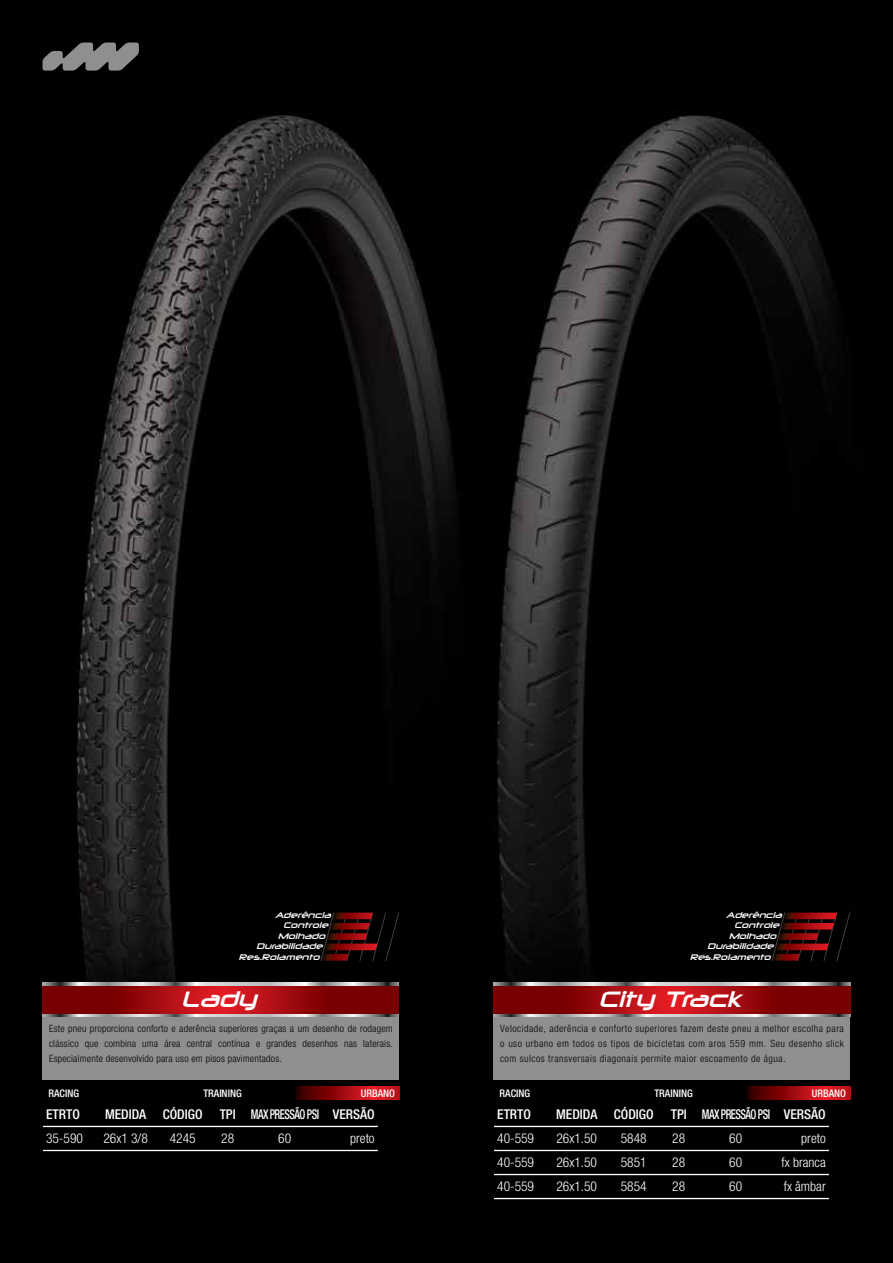
<style>
.page{position:relative;width:893px;height:1263px;background:#fff}
.page>*{position:absolute;margin:0;border:0;box-sizing:border-box;transform-origin:0 0}
.t1{font:italic 21px "Neuropolitical";color:#fff}
.t2{font:300 condensed 13.5px "Helvetica Neue";color:#fff}
.t3{font:500 condensed 13.5px "Helvetica Neue";letter-spacing:-.05em;color:#fff}
.t4{font:500 condensed 13.5px "Helvetica Neue";color:#fff}
.t5{font:500 condensed 10.5px "Helvetica Neue LT Std";color:#fff}
.t6{font:300 condensed 10.05px/15px "Helvetica Neue";letter-spacing:.035em;color:#000;text-align:justify}
.t7{font:italic 7.65px "Neuropolitical";color:#fff}
</style>
<div class="page">
<img style="left:0;top:0;width:893px;height:1263px">
<div style="left:494px;top:1015px;width:356px;height:65px;background:#8e9090"></div>
<svg style="left:494px;top:985px;width:356px;height:30px;background:#9b1416"></svg>
<svg style="left:494px;top:1015px;width:354px;height:2px"></svg>
<svg style="left:494px;top:983px;width:356px;height:2px"></svg>
<hr style="left:494px;top:1126px;width:335px;height:1px;background:#fff">
<hr style="left:494px;top:1150px;width:335px;height:1px;background:#fff">
<hr style="left:494px;top:1174px;width:335px;height:1px;background:#fff">
<hr style="left:494px;top:1198px;width:335px;height:1px;background:#fff">
<svg style="left:771px;top:911px;width:80px;height:51px;background:#360708"></svg>
<svg style="left:494px;top:1086px;width:356px;height:14px;background:#2d0304"></svg>
<div style="left:43px;top:1015px;width:356px;height:65px;background:#8e9090"></div>
<svg style="left:43px;top:985px;width:356px;height:30px;background:#9b1416"></svg>
<svg style="left:43px;top:1015px;width:354px;height:2px"></svg>
<svg style="left:43px;top:983px;width:356px;height:2px"></svg>
<hr style="left:43px;top:1126px;width:335px;height:1px;background:#fff">
<hr style="left:43px;top:1150px;width:335px;height:1px;background:#fff">
<svg style="left:320px;top:911px;width:80px;height:51px;background:#2d0606"></svg>
<svg style="left:43px;top:1086px;width:356px;height:14px;background:#2d0304"></svg>
<svg style="left:43px;top:43px;width:96px;height:28px;background:#646666"></svg>
<p class="t7" style="left:275px;top:910px;width:60px">Aderência</p>
<p class="t7" style="left:283px;top:920px;width:49px">Controle</p>
<p class="t7" style="left:278px;top:931px;width:51px">Molhado</p>
<p class="t7" style="left:256px;top:941px;width:70px">Durabilidade</p>
<p class="t7" style="left:239px;top:952px;width:85px">Res.Rolamento</p>
<p class="t7" style="left:726px;top:910px;width:60px">Aderência</p>
<p class="t7" style="left:734px;top:920px;width:49px">Controle</p>
<p class="t7" style="left:729px;top:931px;width:51px">Molhado</p>
<p class="t7" style="left:707px;top:941px;width:70px">Durabilidade</p>
<p class="t7" style="left:690px;top:952px;width:85px">Res.Rolamento</p>
<h1 class="t1" style="left:181px;top:985px;width:83px">Lady</h1>
<h1 class="t1" style="left:599px;top:985px;width:150px">City Track</h1>
<p class="t6" style="left:49px;top:1021px;width:345px">Este pneu proporciona conforto e aderência superiores graças a um desenho de rodagem clássico que combina uma área central contínua e grandes desenhos nas laterais.<br>Especialmente desenvolvido para uso em pisos pavimentados.</p>
<p class="t6" style="left:500px;top:1021px;width:345px">Velocidade, aderência e conforto superiores fazem deste pneu a melhor escolha para o uso urbano em todos os tipos de bicicletas com aros 559 mm. Seu desenho slick com sulcos transversais diagonais permite maior escoamento de água.</p>
<p class="t5" style="left:49px;top:1087px;width:32px">RACING</p>
<p class="t5" style="left:203px;top:1087px;width:40px">TRAINING</p>
<p class="t5" style="left:361px;top:1087px;width:36px">URBANO</p>
<p class="t5" style="left:500px;top:1087px;width:32px">RACING</p>
<p class="t5" style="left:654px;top:1087px;width:40px">TRAINING</p>
<p class="t5" style="left:812px;top:1087px;width:36px">URBANO</p>
<h2 class="t4" style="left:46px;top:1106px;width:35px">ETRTO</h2>
<h2 class="t4" style="left:105px;top:1106px;width:99px">MEDIDA CÓDIGO</h2>
<h2 class="t3" style="left:220px;top:1106px;width:156px">TPI MAX PRESSÃO PSI VERSÃO</h2>
<h2 class="t2" style="left:46px;top:1131px;width:38px">35-590</h2>
<h2 class="t2" style="left:103px;top:1131px;width:46px">26x1 3/8</h2>
<h2 class="t2" style="left:170px;top:1131px;width:27px">4245</h2>
<h2 class="t2" style="left:221px;top:1131px;width:14px">28</h2>
<h2 class="t2" style="left:278px;top:1131px;width:14px">60</h2>
<h2 class="t2" style="left:350px;top:1131px;width:26px">preto</h2>
<h2 class="t4" style="left:497px;top:1106px;width:35px">ETRTO</h2>
<h2 class="t4" style="left:556px;top:1106px;width:99px">MEDIDA CÓDIGO</h2>
<h2 class="t3" style="left:671px;top:1106px;width:156px">TPI MAX PRESSÃO PSI VERSÃO</h2>
<h2 class="t2" style="left:497px;top:1131px;width:38px">40-559</h2>
<h2 class="t2" style="left:556px;top:1131px;width:42px">26x1.50</h2>
<h2 class="t2" style="left:621px;top:1131px;width:27px">5848</h2>
<h2 class="t2" style="left:672px;top:1131px;width:14px">28</h2>
<h2 class="t2" style="left:729px;top:1131px;width:14px">60</h2>
<h2 class="t2" style="left:801px;top:1131px;width:26px">preto</h2>
<h2 class="t2" style="left:497px;top:1155px;width:38px">40-559</h2>
<h2 class="t2" style="left:556px;top:1155px;width:42px">26x1.50</h2>
<h2 class="t2" style="left:621px;top:1155px;width:27px">5851</h2>
<h2 class="t2" style="left:672px;top:1155px;width:14px">28</h2>
<h2 class="t2" style="left:729px;top:1155px;width:14px">60</h2>
<h2 class="t2" style="left:781px;top:1155px;width:46px">fx branca</h2>
<h2 class="t2" style="left:497px;top:1179px;width:38px">40-559</h2>
<h2 class="t2" style="left:556px;top:1179px;width:42px">26x1.50</h2>
<h2 class="t2" style="left:621px;top:1179px;width:27px">5854</h2>
<h2 class="t2" style="left:672px;top:1179px;width:14px">28</h2>
<h2 class="t2" style="left:729px;top:1179px;width:14px">60</h2>
<h2 class="t2" style="left:784px;top:1179px;width:43px">fx âmbar</h2>
</div>
